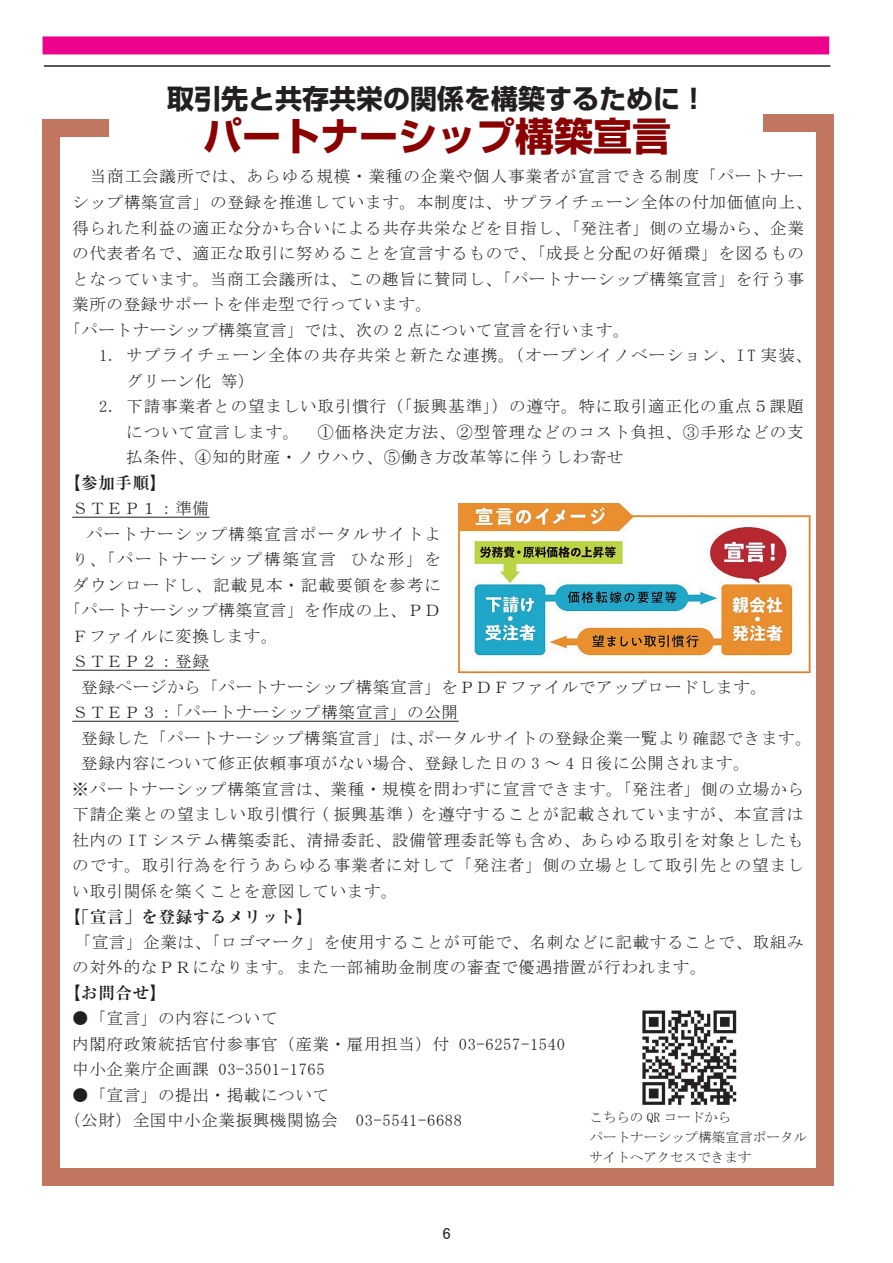
<style>
.page{position:relative;width:893px;height:1263px;background:#fff}
.page>*{position:absolute;margin:0;border:0;box-sizing:border-box;transform-origin:0 0}
.t1{font:700 39px "Shin Go Pro";color:#8b0202}
.t2{font:700 27px "Shin Go Pro";color:#231f20}
.t3{font:16.5px/25.5px "MS Mincho";letter-spacing:.045em;color:#231f20}
.t4{font:16.5px "MS Mincho";letter-spacing:.075em;color:#231f20}
.t5{font:700 16.5px "Ryumin Pro";letter-spacing:.04em;color:#231f20}
.t6{font:16.5px "MS Mincho";letter-spacing:.07em;color:#231f20}
.t7{font:16.5px "MS Mincho";letter-spacing:.08em;color:#231f20}
.t8{font:16.5px "MS Mincho";letter-spacing:.115em;color:#231f20}
.t9{font:15px "DFHS Gothic W5 WINP RKSJ H";color:#231f20}
.t10{font:13.5px/20.2px "MS Mincho";color:#231f20}
</style>
<div class="page">
<div style="left:43px;top:36px;width:786px;height:18px;background:#ed028c"></div>
<hr style="left:44px;top:65px;width:786px;height:2px;background:#231f20">
<hr style="left:72px;top:517px;width:138px;height:1px;background:#231f20">
<hr style="left:72px;top:670px;width:138px;height:1px;background:#231f20">
<hr style="left:72px;top:721px;width:387px;height:1px;background:#231f20">
<div style="left:43px;top:124px;width:17px;height:1062px;background:#c27660"></div>
<div style="left:817px;top:114px;width:17px;height:1072px;background:#c27660"></div>
<div style="left:43px;top:119px;width:66px;height:17px;background:#c27660"></div>
<div style="left:763px;top:114px;width:66px;height:18px;background:#c27660"></div>
<img style="left:642px;top:1011px;width:94px;height:94px">
<div style="left:43px;top:1168px;width:786px;height:18px;background:#c27660"></div>
<img style="left:458px;top:503px;width:352px;height:171px">
<h2 class="t2" style="left:167px;top:77px;width:541px">取引先と共存共栄の関係を構築するために!</h2>
<h1 class="t1" style="left:203px;top:105px;width:469px">パートナーシップ構築宣言</h1>
<p class="t3" style="left:90px;top:163px;width:715px">当商工会議所では、あらゆる規模・業種の企業や個人事業者が宣言できる制度「パートナー</p>
<p class="t3" style="left:72px;top:190px;width:741px">シップ構築宣言」の登録を推進しています。本制度は、サプライチェーン全体の付加価値向上、</p>
<p class="t3" style="left:72px;top:215px;width:733px">得られた利益の適正な分かち合いによる共存共栄などを目指し、「発注者」側の立場から、企業</p>
<p class="t3" style="left:72px;top:241px;width:733px">の代表者名で、適正な取引に努めることを宣言するもので、「成長と分配の好循環」を図るもの</p>
<p class="t3" style="left:72px;top:266px;width:733px">となっています。当商工会議所は、この趣旨に賛同し、「パートナーシップ構築宣言」を行う事</p>
<p class="t3" style="left:72px;top:292px;width:361px">業所の登録サポートを伴走型で行っています。</p>
<p class="t3" style="left:64px;top:317px;width:567px">「パートナーシップ構築宣言」では、次の 2 点について宣言を行います。</p>
<p class="t4" style="left:126px;top:347px;width:687px">サプライチェーン全体の共存共栄と新たな連携。（オープンイノベーション、IT 実装、</p>
<p class="t3" style="left:99px;top:343px;width:19px">1.</p>
<p class="t3" style="left:99px;top:394px;width:19px">2.</p>
<p class="t3" style="left:221px;top:368px;width:35px">等(</p>
<p class="t3" style="left:126px;top:368px;width:679px">グリーン化<br>下請事業者との望ましい取引慣行（「振興基準」）の遵守。特に取引適正化の重点５課題</p>
<p class="t3" style="left:126px;top:419px;width:679px">について宣言します。　①価格決定方法、②型管理などのコスト負担、③手形などの支払条件、④知的財産・ノウハウ、⑤働き方改革等に伴うしわ寄せ</p>
<p class="t5" style="left:64px;top:470px;width:104px">【参加手順【</p>
<p class="t3" style="left:72px;top:496px;width:138px">ＳＴＥＰ１：準備</p>
<p class="t7" style="left:86px;top:526px;width:357px">パートナーシップ構築宣言ポータルサイトよ</p>
<p class="t3" style="left:351px;top:547px;width:92px">ひな形」を</p>
<p class="t8" style="left:72px;top:551px;width:265px">り、「パートナーシップ構築宣言</p>
<p class="t6" style="left:72px;top:577px;width:370px">ダウンロードし、記載見本・記載要領を参考に</p>
<p class="t3" style="left:64px;top:598px;width:378px">「パートナーシップ構築宣言」を作成の上、ＰＤ</p>
<p class="t3" style="left:72px;top:623px;width:207px">Ｆファイルに変換します。</p>
<p class="t3" style="left:72px;top:649px;width:138px">ＳＴＥＰ２：登録</p>
<p class="t3" style="left:81px;top:674px;width:687px">登録ページから「パートナーシップ構築宣言」をＰＤＦファイルでアップロードします。</p>
<p class="t3" style="left:167px;top:700px;width:293px">「パートナーシップ構築宣言」の公開</p>
<p class="t3" style="left:72px;top:700px;width:104px">ＳＴＥＰ３：</p>
<p class="t3" style="left:418px;top:725px;width:396px">ポータルサイトの登録企業一覧より確認できます。</p>
<p class="t3" style="left:81px;top:725px;width:344px">登録した「パートナーシップ構築宣言」は、</p>
<p class="t3" style="left:81px;top:751px;width:670px">登録内容について修正依頼事項がない場合、登録した日の 3 ～ 4 日後に公開されます。</p>
<p class="t3" style="left:72px;top:776px;width:733px">※パートナーシップ構築宣言は、業種・規模を問わずに宣言できます。「発注者」側の立場から</p>
<p class="t3" style="left:72px;top:802px;width:733px">下請企業との望ましい取引慣行 ( 振興基準 ) を遵守することが記載されていますが、本宣言は</p>
<p class="t3" style="left:72px;top:827px;width:733px">社内の I T システム構築委託、清掃委託、設備管理委託等も含め、あらゆる取引を対象としたも</p>
<p class="t3" style="left:72px;top:853px;width:733px">のです。取引行為を行うあらゆる事業者に対して「発注者」側の立場として取引先との望まし</p>
<p class="t3" style="left:72px;top:878px;width:327px">い取引関係を築くことを意図しています。</p>
<p class="t5" style="left:64px;top:903px;width:250px">【「宣言」を登録するメリット【</p>
<p class="t3" style="left:72px;top:929px;width:733px">「宣言」企業は、「ロゴマーク」を使用することが可能で、名刺などに記載することで、取組みの対外的なＰＲになります。また一部補助金制度の審査で優遇措置が行われます。</p>
<p class="t5" style="left:64px;top:980px;width:104px">【お問合せ【</p>
<p class="t3" style="left:72px;top:1006px;width:207px">●「宣言」の内容について</p>
<p class="t3" style="left:459px;top:1031px;width:108px">03-6257-1540</p>
<p class="t3" style="left:218px;top:1031px;width:232px;text-indent:-146px">内閣府政策統括官付参事官（産業・雇用担当）付<br>03-3501-1765</p>
<p class="t3" style="left:72px;top:1057px;width:138px">中小企業庁企画課</p>
<p class="t3" style="left:72px;top:1082px;width:258px">●「宣言」の提出・掲載について</p>
<p class="t3" style="left:64px;top:1108px;width:399px">（公財）全国中小企業振興機関協会　03-5541-6688</p>
<p class="t9" style="left:442px;top:1226px;width:10px">6</p>
<p class="t10" style="left:589px;top:1106px;width:143px">こちらの QR コードから</p>
<p class="t10" style="left:589px;top:1127px;width:219px">パートナーシップ構築宣言ポータルサイトへアクセスできます</p>
</div>
